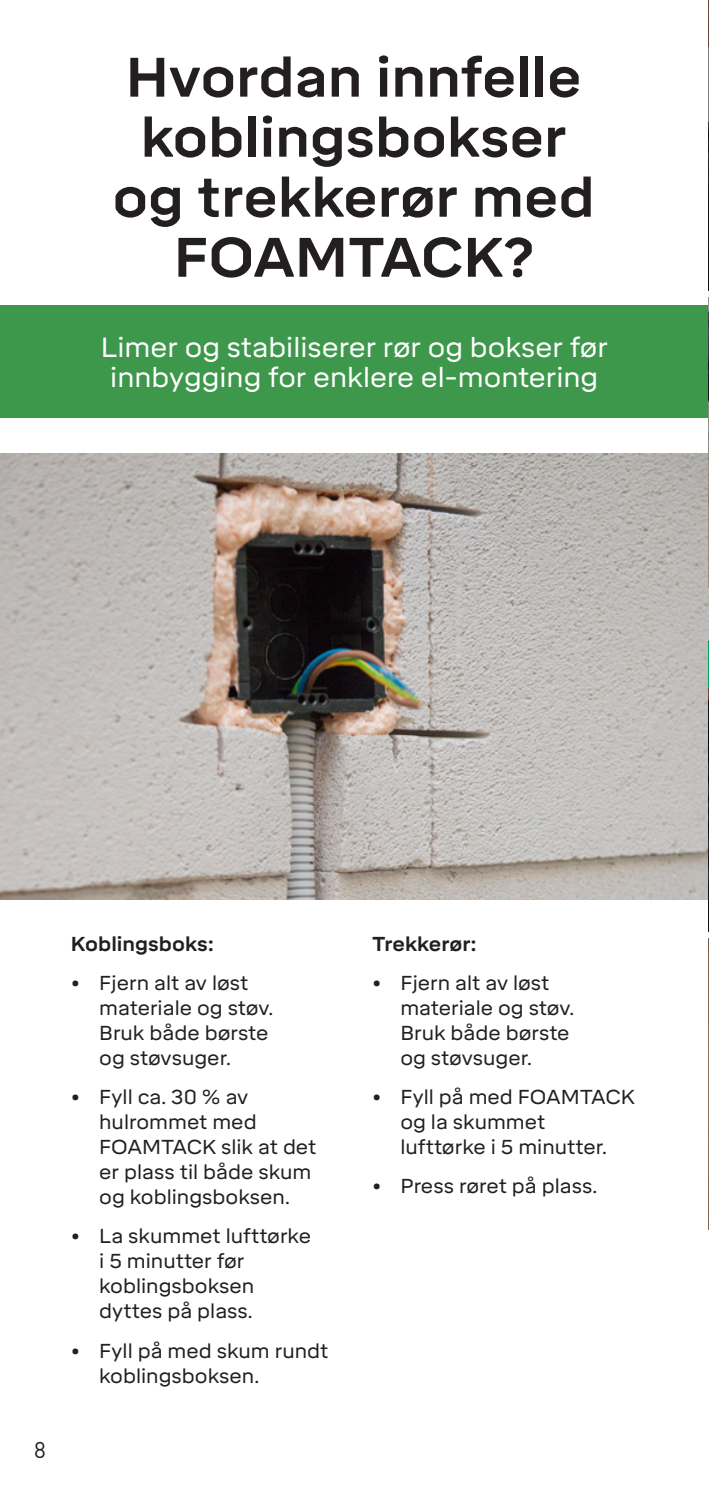
<style>
.page{position:relative;width:709px;height:1489px;background:#fff}
.page>*{position:absolute;margin:0;border:0;box-sizing:border-box;transform-origin:0 0}
.Brødtekst{font:700 55px/60px "Mikro";color:#231f20;text-align:center}
.Brødtekst-2{font:27.5px/30px "Mikro";color:#fff;text-align:center}
.t1{font:22.5px "DIN Pro";color:#231f20}
.t2{font:20px/25px "Mikro";color:#231f20}
.mellomtittel{font:700 20px "Mikro";color:#231f20}
</style>
<div class="page">
<img style="left:0;top:453px;width:708px;height:446px">
<div style="left:0;top:305px;width:708px;height:112px;background:#3e984c"></div>
<img style="left:708px;top:641px;width:1px;height:290px">
<img style="left:708px;top:298px;width:1px;height:289px">
<img style="left:708px;top:938px;width:1px;height:290px">
<img style="left:708px;top:0;width:1px;height:290px">
<hr style="left:708px;top:642px;width:1px;height:45px;background:#00a652">
<p class="Brødtekst" style="left:112px;top:48px;width:483px">Hvordan innfelle koblingsbokser og trekkerør med<br>FOAMTACK?</p>
<p class="Brødtekst-2" style="left:101px;top:332px;width:508px">Limer og stabiliserer rør og bokser før innbygging for enklere el-montering</p>
<p class="t1" style="left:34px;top:1432px;width:13px">8</p>
<p class="mellomtittel" style="left:71px;top:931px;width:145px">Koblingsboks:</p>
<p class="t2" style="left:99px;top:970px;width:175px;text-indent:-28px">• Fjern alt av løst materiale og støv.<br>Bruk både børste og støvsuger.</p>
<p class="t2" style="left:99px;top:1084px;width:219px;text-indent:-28px">• Fyll ca. 30 % av hulrommet med<br>FOAMTACK slik at det er plass til både skum og koblingsboksen.</p>
<p class="t2" style="left:99px;top:1223px;width:213px;text-indent:-28px">• La skummet lufttørke i 5 minutter før koblingsboksen dyttes på plass.</p>
<p class="t2" style="left:99px;top:1338px;width:231px;text-indent:-28px">• Fyll på med skum rundt koblingsboksen.</p>
<p class="mellomtittel" style="left:372px;top:931px;width:106px">Trekkerør:</p>
<p class="t2" style="left:400px;top:970px;width:175px;text-indent:-28px">• Fjern alt av løst materiale og støv.<br>Bruk både børste og støvsuger.</p>
<p class="t2" style="left:400px;top:1084px;width:236px;text-indent:-28px">• Fyll på med FOAMTACK og la skummet lufttørke i 5 minutter.</p>
<p class="t2" style="left:372px;top:1173px;width:227px">• Press røret på plass.</p>
</div>
